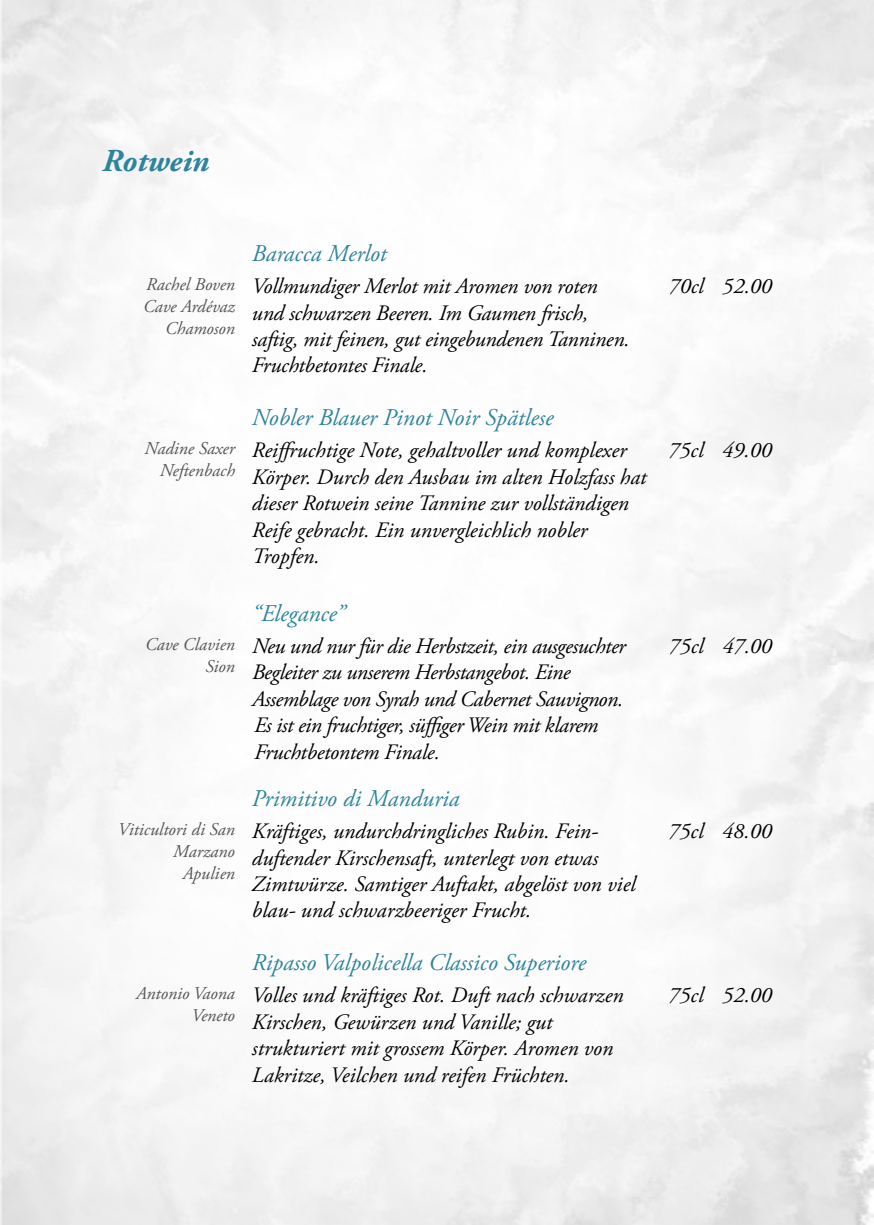
<style>
.page{position:relative;width:874px;height:1225px;background:#fff}
.page>*{position:absolute;margin:0;border:0;box-sizing:border-box;transform-origin:0 0}
.t1{font:italic 700 32px "Adobe Garamond Pro";color:#2e849c}
.t2{font:italic 24px "Adobe Garamond Pro";color:#2e849c}
.t3{font:italic 22px/26.4px "Adobe Garamond Pro";color:#000}
.t4{font:italic 22px/26.4px "Adobe Garamond Pro";letter-spacing:-.02em;color:#000}
.t5{font:italic 18px/21.6px "Adobe Garamond Pro";color:#575452;text-align:right}
</style>
<div class="page">
<h1 class="t1" style="left:102px;top:142px;width:109px">Rotwein</h1>
<p class="t2" style="left:252px;top:239px;width:136px">Baracca Merlot</p>
<p class="t5" style="left:143px;top:274px;width:93px">Rachel Boven<br>Cave Ardévaz<br>Chamoson</p>
<p class="t3" style="left:252px;top:274px;width:379px">Vollmundiger Merlot mit Aromen von roten und schwarzen Beeren. Im Gaumen frisch, saftig, mit feinen, gut eingebundenen Tanninen.<br>Fruchtbetontes Finale.</p>
<p class="t3" style="left:668px;top:274px;width:105px">70cl 52.00</p>
<p class="t2" style="left:252px;top:403px;width:303px">Nobler Blauer Pinot Noir Spätlese</p>
<p class="t5" style="left:144px;top:438px;width:92px">Nadine Saxer</p>
<p class="t3" style="left:668px;top:438px;width:105px">75cl 49.00</p>
<p class="t5" style="left:160px;top:460px;width:77px">Neftenbach</p>
<p class="t3" style="left:252px;top:438px;width:396px">Reiffruchtige Note, gehaltvoller und komplexer Körper. Durch den Ausbau im alten Holzfass hat dieser Rotwein seine Tannine zur vollständigen Reife gebracht. Ein unvergleichlich nobler Tropfen.</p>
<p class="t2" style="left:252px;top:599px;width:94px">“Elegance”</p>
<p class="t5" style="left:145px;top:634px;width:91px">Cave Clavien<br>Sion</p>
<p class="t4" style="left:252px;top:633px;width:375px">Neu und nur für die Herbstzeit, ein ausgesuchter Begleiter zu unserem Herbstangebot. Eine Assemblage von Syrah und Cabernet Sauvignon.<br>Es ist ein fruchtiger, süffiger Wein mit klarem Fruchtbetontem Finale.</p>
<p class="t3" style="left:668px;top:633px;width:105px">75cl 47.00</p>
<p class="t2" style="left:252px;top:784px;width:209px">Primitivo di Manduria</p>
<p class="t5" style="left:118px;top:819px;width:119px">Viticultori di San<br>Marzano<br>Apulien</p>
<p class="t3" style="left:252px;top:818px;width:385px">Kräftiges, undurchdringliches Rubin. Fein&shy;duftender Kirschensaft, unterlegt von etwas Zimtwürze. Samtiger Auftakt, abgelöst von viel blau- und schwarzbeeriger Frucht.</p>
<p class="t3" style="left:668px;top:818px;width:105px">75cl 48.00</p>
<p class="t2" style="left:252px;top:948px;width:335px">Ripasso Valpolicella Classico Superiore</p>
<p class="t5" style="left:136px;top:983px;width:100px">Antonio Vaona<br>Veneto</p>
<p class="t3" style="left:252px;top:982px;width:372px">Volles und kräftiges Rot. Duft nach schwarzen Kirschen, Gewürzen und Vanille; gut strukturiert mit grossem Körper. Aromen von Lakritze, Veilchen und reifen Früchten.</p>
<p class="t3" style="left:668px;top:982px;width:105px">75cl 52.00</p>
</div>
